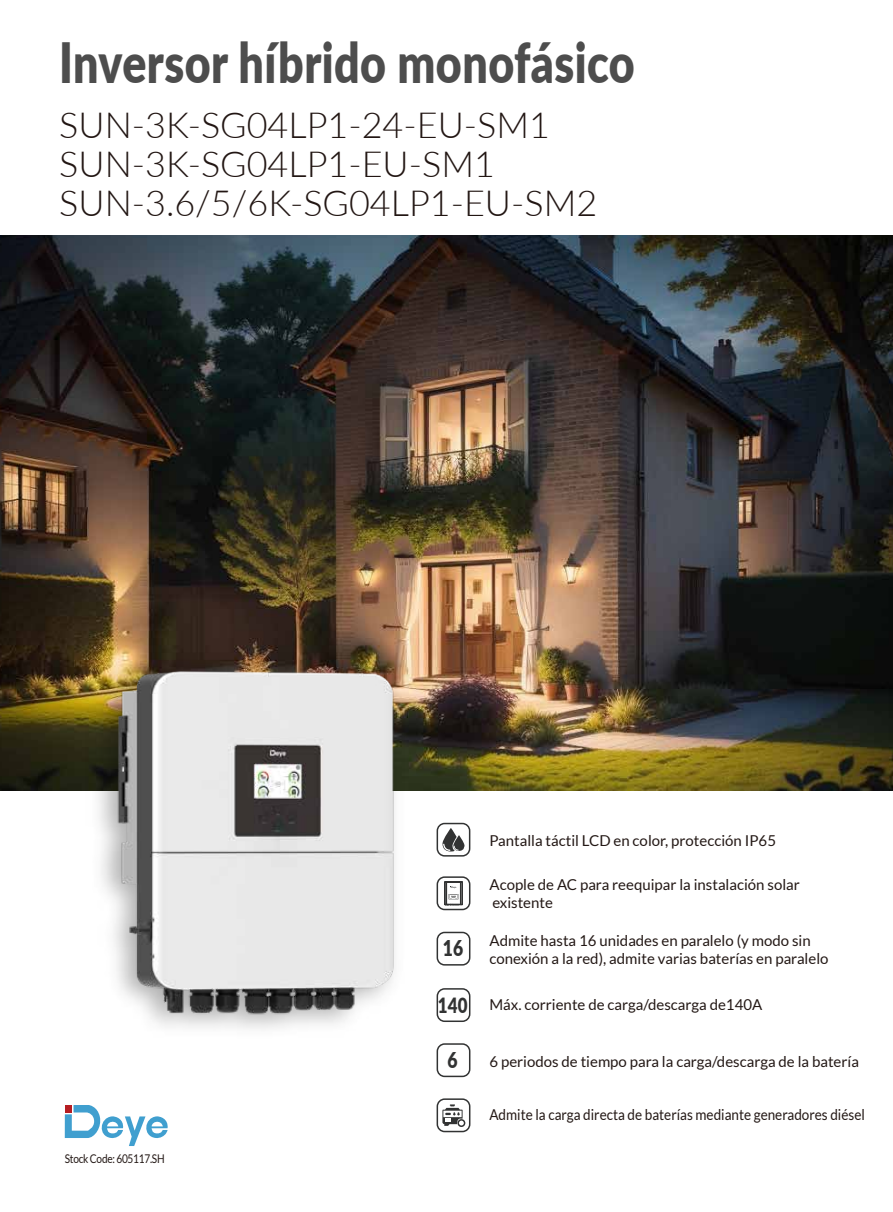
<style>
.page{position:relative;width:893px;height:1212px;background:#fff}
.page>*{position:absolute;margin:0;border:0;box-sizing:border-box;transform-origin:0 0}
.t1{font:900 55.5px "Lato";letter-spacing:.01em;color:#4d4d4d;scale:.81 1}
.t2{font:300 36px/39px "Lato";color:#221613}
.t3{font:900 21.75px "Lato";color:#323333;scale:.81 1}
.t4{font:900 21px "Lato";color:#323333;scale:.81 1}
.t5{font:15px/18px "Lato";color:#231815}
.t6{font:15px "Lato";color:#231815;scale:.9 1}
.t7{font:12px "Lato";letter-spacing:-.025em;color:#231815;scale:.84 1}
</style>
<div class="page">
<img style="left:0;top:235px;width:893px;height:556px">
<svg style="left:65px;top:1105px;width:103px;height:41px"></svg>
<div style="left:65px;top:1105px;width:7px;height:7px;background:#b61d22"></div>
<div style="left:437px;top:988px;width:33px;height:34px;border:2px solid #323333;border-radius:7px"></div>
<div style="left:437px;top:1098px;width:33px;height:34px;border:2px solid #323333;border-radius:7px"></div>
<div style="left:457px;top:1119px;width:8px;height:8px;border:2px solid #323333;border-radius:50%"></div>
<svg style="left:442px;top:1104px;width:21px;height:22px"></svg>
<div style="left:437px;top:932px;width:33px;height:33px;border:2px solid #323333;border-radius:7px"></div>
<div style="left:437px;top:876px;width:33px;height:34px;border:2px solid #323333;border-radius:7px"></div>
<svg style="left:444px;top:881px;width:19px;height:25px"></svg>
<div style="left:437px;top:1043px;width:33px;height:34px;border:2px solid #323333;border-radius:7px"></div>
<svg style="left:442px;top:828px;width:23px;height:23px"></svg>
<div style="left:437px;top:823px;width:33px;height:33px;border:2px solid #323333;border-radius:7px"></div>
<img style="left:81px;top:647px;width:18px;height:156px">
<img style="left:99px;top:642px;width:313px;height:387px">
<h1 class="t1" style="left:59px;top:21px;width:712px">Inversor híbrido monofásico</h1>
<h2 class="t2" style="left:59px;top:104px;width:539px">SUN-3K-SG04LP1-24-EU-SM1<br>SUN-3K-SG04LP1-EU-SM1<br>SUN-3.6/5/6K-SG04LP1-EU-SM2</h2>
<p class="t5" style="left:489px;top:831px;width:288px">Pantalla táctil LCD en color, protección IP65</p>
<p class="t7" style="left:65px;top:1151px;width:120px">Stock Code: 605117.SH</p>
<p class="t5" style="left:489px;top:875px;width:312px">Acople de AC para reequipar la instalación solar existente</p>
<h3 class="t3" style="left:443px;top:932px;width:27px">16</h3>
<p class="t5" style="left:489px;top:932px;width:341px">Admite hasta 16 unidades en paralelo (y modo sin conexión a la red), admite varias baterías en paralelo</p>
<h3 class="t4" style="left:438px;top:989px;width:38px">140</h3>
<p class="t5" style="left:489px;top:995px;width:274px">Máx. corriente de carga/descarga de140A</p>
<h3 class="t3" style="left:448px;top:1043px;width:14px">6</h3>
<p class="t5" style="left:489px;top:1053px;width:371px">6 periodos de tiempo para la carga/descarga de la batería</p>
<p class="t6" style="left:489px;top:1106px;width:419px">Admite la carga directa de baterías mediante generadores diésel</p>
</div>
